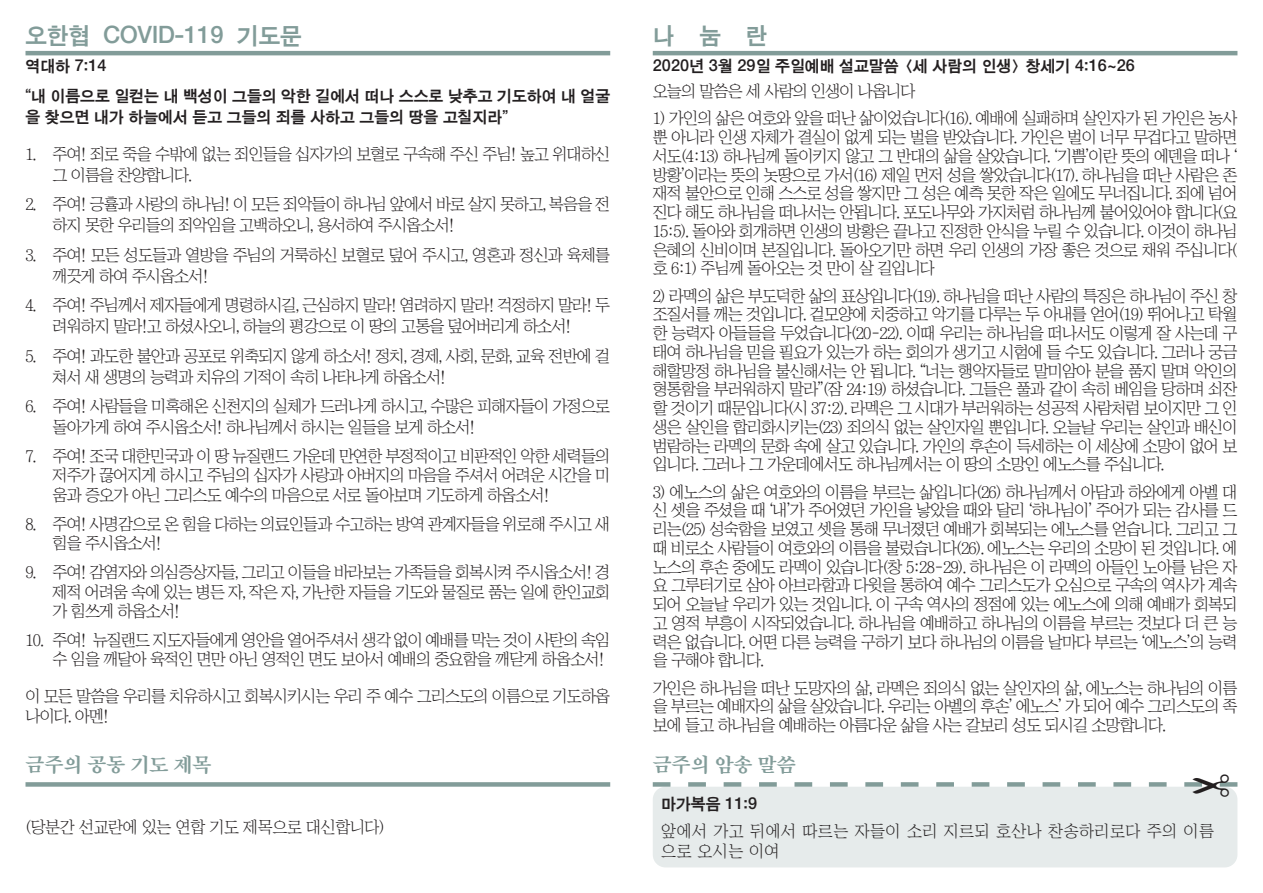
<style>
.page{position:relative;width:1263px;height:893px;background:#fff}
.page>*{position:absolute;margin:0;border:0;box-sizing:border-box;transform-origin:0 0}
.t1{font:45px "Chosunilbo NM";color:#231f20}
.t2{font:24px "Sand Kg";color:#829c99}
.t3{font:21px "Sand Km";color:#829c99}
.t4{font:16.5px/18.8px "Chosunilbo NM";letter-spacing:-.05em;color:#231f20}
.t5{font:16.5px/21px "Sand Kg";color:#231f20}
.t6{font:16.5px/19.8px "Chosunilbo NM";letter-spacing:.025em;color:#231f20}
.t7{font:16.5px "Chosunilbo NM";letter-spacing:-.025em;color:#231f20}
</style>
<div class="page">
<div style="left:653px;top:787px;width:584px;height:80px;background:#e6ebeb;border-radius:13px"></div>
<div style="left:26px;top:782px;width:584px;height:5px;background:#829c99"></div>
<hr style="left:653px;top:51px;width:584px;height:4px;background:#829c99">
<svg style="left:653px;top:782px;width:584px;height:5px"></svg>
<hr style="left:26px;top:51px;width:584px;height:4px;background:#829c99">
<p class="t2" style="left:26px;top:23px;width:278px">오한협 COVID-119 기도문</p>
<h2 class="t2" style="left:653px;top:23px;width:116px">나눔란</h2>
<p class="t5" style="left:26px;top:56px;width:83px">역대하 7:14</p>
<p class="t5" style="left:26px;top:86px;width:586px">“내 이름으로 일컫는 내 백성이 그들의 악한 길에서 떠나 스스로 낮추고 기도하여 내 얼굴 을 찾으면 내가 하늘에서 듣고 그들의 죄를 사하고 그들의 땅을 고칠지라”</p>
<p class="t4" style="left:53px;top:143px;width:559px;line-height:21px;text-indent:-27px">1. 주여! 죄로 죽을 수밖에 없는 죄인들을 십자가의 보혈로 구속해 주신 주님! 높고 위대하신 그 이름을 찬양합니다.</p>
<p class="t4" style="left:53px;top:194px;width:559px;line-height:21px;text-indent:-27px">2. 주여! 긍휼과 사랑의 하나님! 이 모든 죄악들이 하나님 앞에서 바로 살지 못하고, 복음을 전 하지 못한 우리들의 죄악임을 고백하오니, 용서하여 주시옵소서!</p>
<p class="t4" style="left:53px;top:244px;width:559px;line-height:21px;text-indent:-27px">3. 주여! 모든 성도들과 열방을 주님의 거룩하신 보혈로 덮어 주시고, 영혼과 정신과 육체를 깨끗게 하여 주시옵소서!</p>
<p class="t4" style="left:53px;top:295px;width:559px;line-height:21px;text-indent:-27px">4. 주여! 주님께서 제자들에게 명령하시길, 근심하지 말라! 염려하지 말라! 걱정하지 말라! 두 려워하지 말라!고 하셨사오니, 하늘의 평강으로 이 땅의 고통을 덮어버리게 하소서!</p>
<p class="t4" style="left:53px;top:345px;width:559px;line-height:21px;text-indent:-27px">5. 주여! 과도한 불안과 공포로 위축되지 않게 하소서! 정치, 경제, 사회, 문화, 교육 전반에 걸 쳐서 새 생명의 능력과 치유의 기적이 속히 나타나게 하옵소서!</p>
<p class="t4" style="left:53px;top:396px;width:559px;line-height:21px;text-indent:-27px">6. 주여! 사람들을 미혹해온 신천지의 실체가 드러나게 하시고, 수많은 피해자들이 가정으로 돌아가게 하여 주시옵소서! 하나님께서 하시는 일들을 보게 하소서!</p>
<p class="t4" style="left:53px;top:446px;width:559px;line-height:19.8px;text-align:justify;text-indent:-27px">7. 주여! 조국 대한민국과 이 땅 뉴질랜드 가운데 만연한 부정적이고 비판적인 악한 세력들의 저주가 끊어지게 하시고 주님의 십자가 사랑과 아버지의 마음을 주셔서 어려운 시간을 미 움과 증오가 아닌 그리스도 예수의 마음으로 서로 돌아보며 기도하게 하옵소서!</p>
<p class="t4" style="left:53px;top:514px;width:559px;line-height:19.8px;text-indent:-27px">8. 주여! 사명감으로 온 힘을 다하는 의료인들과 수고하는 방역 관계자들을 위로해 주시고 새 힘을 주시옵소서!</p>
<p class="t4" style="left:53px;top:562px;width:559px;line-height:19.8px;text-align:justify;text-indent:-27px">9. 주여! 감염자와 의심증상자들, 그리고 이들을 바라보는 가족들을 회복시켜 주시옵소서! 경 제적 어려움 속에 있는 병든 자, 작은 자, 가난한 자들을 기도와 물질로 품는 일에 한인교회 가 힘쓰게 하옵소서!</p>
<p class="t4" style="left:53px;top:630px;width:559px;line-height:19.8px;text-indent:-27px">10. 주여! 뉴질랜드 지도자들에게 영안을 열어주셔서 생각 없이 예배를 막는 것이 사탄의 속임 수 임을 깨달아 육적인 면만 아닌 영적인 면도 보아서 예배의 중요함을 깨닫게 하옵소서!</p>
<p class="t4" style="left:26px;top:686px;width:586px;line-height:19.8px">이 모든 말씀을 우리를 치유하시고 회복시키시는 우리 주 예수 그리스도의 이름으로 기도하옵 나이다. 아멘!</p>
<p class="t5" style="left:653px;top:56px;width:484px">2020년 3월 29일 주일예배 설교말씀 &lt;세 사람의 인생&gt; 창세기 4:16~26</p>
<p class="t4" style="left:653px;top:82px;width:264px">오늘의 말씀은 세 사람의 인생이 나옵니다</p>
<p class="t4" style="left:653px;top:109px;width:586px;text-align:justify">1) 가인의 삶은 여호와 앞을 떠난 삶이었습니다(16). 예배에 실패하며 살인자가 된 가인은 농사 뿐 아니라 인생 자체가 결실이 없게 되는 벌을 받았습니다. 가인은 벌이 너무 무겁다고 말하면 서도(4:13) 하나님께 돌이키지 않고 그 반대의 삶을 살았습니다. ‘기쁨’이란 뜻의 에덴을 떠나 ‘ 방황’이라는 뜻의 놋땅으로 가서(16) 제일 먼저 성을 쌓았습니다(17). 하나님을 떠난 사람은 존 재적 불안으로 인해 스스로 성을 쌓지만 그 성은 예측 못한 작은 일에도 무너집니다. 죄에 넘어 진다 해도 하나님을 떠나서는 안됩니다. 포도나무와 가지처럼 하나님께 붙어있어야 합니다(요 15:5). 돌아와 회개하면 인생의 방황은 끝나고 진정한 안식을 누릴 수 있습니다. 이것이 하나님 은혜의 신비이며 본질입니다. 돌아오기만 하면 우리 인생의 가장 좋은 것으로 채워 주십니다( 호 6:1) 주님께 돌아오는 것 만이 살 길입니다</p>
<p class="t4" style="left:653px;top:286px;width:586px;text-align:justify">2) 라멕의 삶은 부도덕한 삶의 표상입니다(19). 하나님을 떠난 사람의 특징은 하나님이 주신 창 조질서를 깨는 것입니다. 겉모양에 치중하고 악기를 다루는 두 아내를 얻어(19) 뛰어나고 탁월 한 능력자 아들들을 두었습니다(20-22). 이때 우리는 하나님을 떠나서도 이렇게 잘 사는데 구 태여 하나님을 믿을 필요가 있는가 하는 회의가 생기고 시험에 들 수도 있습니다. 그러나 궁금 해할망정 하나님을 불신해서는 안 됩니다. “너는 행악자들로 말미암아 분을 품지 말며 악인의 형통함을 부러워하지 말라”(잠 24:19) 하셨습니다. 그들은 풀과 같이 속히 베임을 당하며 쇠잔 할 것이기 때문입니다(시 37:2). 라멕은 그 시대가 부러워하는 성공적 사람처럼 보이지만 그 인 생은 살인을 합리화시키는(23) 죄의식 없는 살인자일 뿐입니다. 오늘날 우리는 살인과 배신이 범람하는 라멕의 문화 속에 살고 있습니다. 가인의 후손이 득세하는 이 세상에 소망이 없어 보 입니다. 그러나 그 가운데에서도 하나님께서는 이 땅의 소망인 에노스를 주십니다.</p>
<p class="t4" style="left:653px;top:482px;width:586px;text-align:justify">3) 에노스의 삶은 여호와의 이름을 부르는 삶입니다(26) 하나님께서 아담과 하와에게 아벨 대 신 셋을 주셨을 때 ‘내’가 주어였던 가인을 낳았을 때와 달리 ‘하나님이’ 주어가 되는 감사를 드 리는(25) 성숙함을 보였고 셋을 통해 무너졌던 예배가 회복되는 에노스를 얻습니다. 그리고 그 때 비로소 사람들이 여호와의 이름을 불렀습니다(26). 에노스는 우리의 소망이 된 것입니다. 에 노스의 후손 중에도 라멕이 있습니다(창 5:28-29). 하나님은 이 라멕의 아들인 노아를 남은 자 요 그루터기로 삼아 아브라함과 다윗을 통하여 예수 그리스도가 오심으로 구속의 역사가 계속 되어 오늘날 우리가 있는 것입니다. 이 구속 역사의 정점에 있는 에노스에 의해 예배가 회복되 고 영적 부흥이 시작되었습니다. 하나님을 예배하고 하나님의 이름을 부르는 것보다 더 큰 능 력은 없습니다. 어떤 다른 능력을 구하기 보다 하나님의 이름을 날마다 부르는 ‘에노스’의 능력 을 구해야 합니다.</p>
<p class="t4" style="left:653px;top:678px;width:586px;text-align:justify">가인은 하나님을 떠난 도망자의 삶, 라멕은 죄의식 없는 살인자의 삶, 에노스는 하나님의 이름 을 부르는 예배자의 삶을 살았습니다. 우리는 아벨의 후손’ 에노스’ 가 되어 예수 그리스도의 족 보에 들고 하나님을 예배하는 아름다운 삶을 사는 갈보리 성도 되시길 소망합니다.</p>
<p class="t3" style="left:26px;top:754px;width:187px">금주의 공동 기도 제목</p>
<p class="t7" style="left:26px;top:819px;width:361px">(당분간 선교란에 있는 연합 기도 제목으로 대신합니다)</p>
<p class="t3" style="left:653px;top:754px;width:144px">금주의 암송 말씀</p>
<h1 class="t1" style="left:1231px;top:809px;width:42px;rotate:-180deg">✂</h1>
<p class="t5" style="left:661px;top:794px;width:98px">마가복음 11:9</p>
<p class="t6" style="left:661px;top:821px;width:554px">앞에서 가고 뒤에서 따르는 자들이 소리 지르되 호산나 찬송하리로다 주의 이름 으로 오시는 이여</p>
</div>
